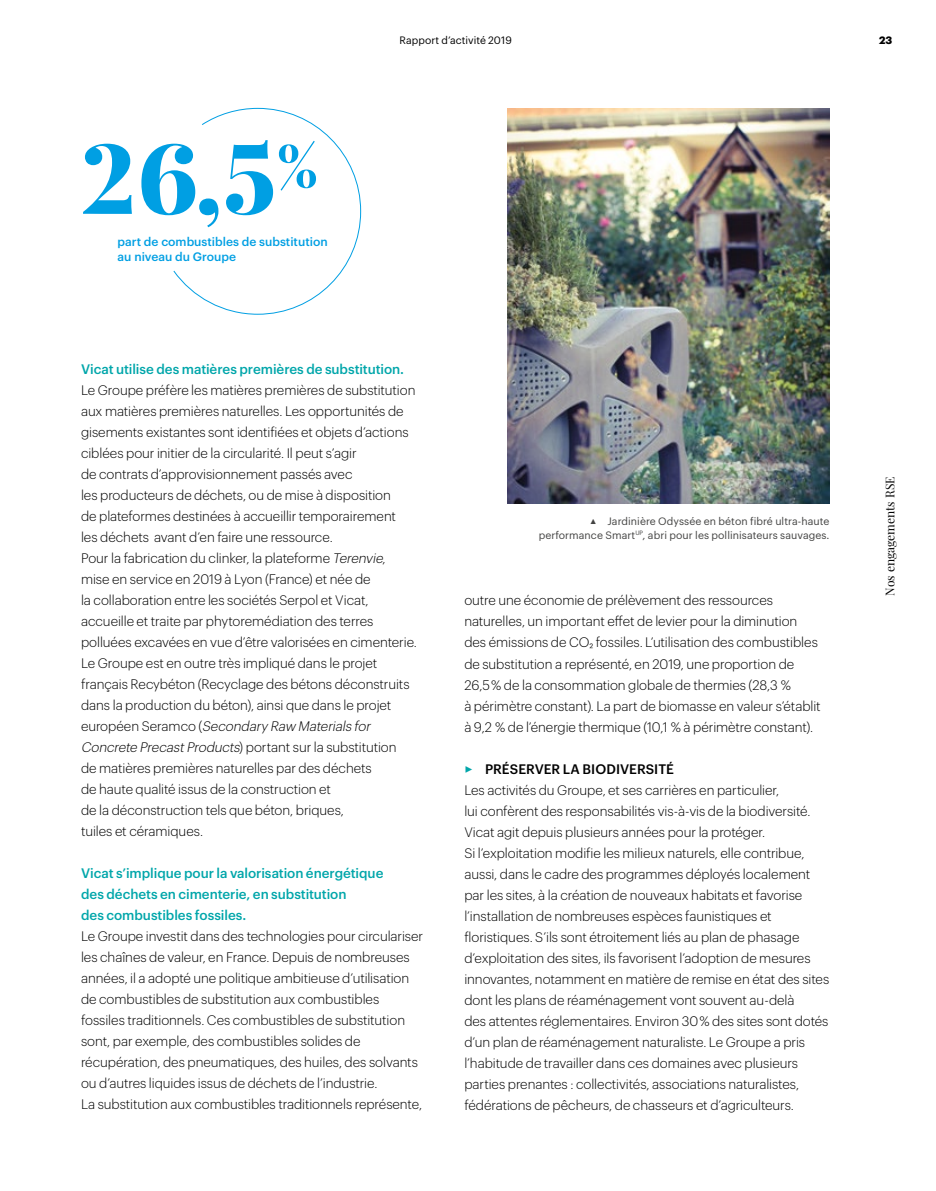
<style>
.page{position:relative;width:936px;height:1191px;background:#fff}
.page>*{position:absolute;margin:0;border:0;box-sizing:border-box;transform-origin:0 0}
.t1{font:900 97.2px "Playfair Display";color:#009fe3}
.t2{font:300 13.5px/21px "Graphik";letter-spacing:-.005em;color:#000}
.t3{font:500 13.5px/21px "Graphik";letter-spacing:-.005em;color:#00a6aa}
.t4{font:500 12px/14.4px "Graphik";color:#009fe3}
.t5{font:12px "Playfair Display";color:#000}
.t6{font:10.5px/13.5px "Graphik";letter-spacing:.005em;color:#434342;text-align:right}
.t7{font:10.5px "Graphik";letter-spacing:.005em;color:#000}
.t8{font:700 10.5px "Graphik";color:#000}
.s1{font-style:italic}
.s2{color:#00a6aa}
.s3{font-weight:500}
</style>
<div class="page">
<svg style="left:173px;top:108px;width:188px;height:207px"></svg>
<img style="left:507px;top:108px;width:322px;height:396px">
<h1 class="t1" style="left:81px;top:100px;width:238px">26,5<sup>%</sup></h1>
<p class="t4" style="left:118px;top:234px;width:211px">part de combustibles de substitution au niveau du Groupe</p>
<p class="t7" style="left:399px;top:32px;width:114px">Rapport d’activité 2019</p>
<p class="t8" style="left:879px;top:32px;width:15px">23</p>
<p class="t3" style="left:81px;top:357px;width:324px">Vicat utilise des matières premières de substitution.</p>
<p class="t2" style="left:81px;top:378px;width:337px">Le Groupe préfère les matières premières de substitution aux matières premières naturelles. Les opportunités de gisements existantes sont identifiées et objets d’actions ciblées pour initier de la circularité. Il peut s’agir<br>de contrats d’approvisionnement passés avec<br>les producteurs de déchets, ou de mise à disposition<br>de plateformes destinées à accueillir temporairement<br>les déchets avant d’en faire une ressource.<br>Pour la fabrication du clinker, la plateforme <span class="s1">Terenvie</span>, mise en service en 2019 à Lyon (France) et née de<br>la collaboration entre les sociétés Serpol et Vicat, accueille et traite par phytoremédiation des terres polluées excavées en vue d’être valorisées en cimenterie.<br>Le Groupe est en outre très impliqué dans le projet français Recybéton (Recyclage des bétons déconstruits dans la production du béton), ainsi que dans le projet<br>e u ro p é e n S e ra m c o (<span class="s1">Secondary Raw Materials for Concrete PrecastProducts</span>) p o r t a n t s u r l a s u b st i t u t i o n<br>de matières premières naturelles par des déchets<br>de haute qualité issus de la construction et<br>de la déconstruction tels que béton, briques,<br>tuiles et céramiques.</p>
<p class="t3" style="left:81px;top:861px;width:304px">Vicat s’implique pour la valorisation énergétique des déchets en cimenterie, en substitution<br>des combustibles fossiles.</p>
<p class="t2" style="left:81px;top:924px;width:344px">Le Groupe investit dans des technologies pour circulariser les chaînes de valeur, en France. Depuis de nombreuses années, il a adopté une politique ambitieuse d’utilisation de combustibles de substitution aux combustibles fossiles traditionnels. Ces combustibles de substitution sont, par exemple, des combustibles solides de récupération, des pneumatiques, des huiles, des solvants ou d’autres liquides issus de déchets de l’industrie.<br>La substitution aux combustibles traditionnels représente,</p>
<p class="t6" style="left:538px;top:513px;width:292px">Jardinière Odyssée en béton fibré ultra-haute<br>performance Smart<sup>UP</sup>, abri pour les pollinisateurs sauvages.</p>
<p class="t2" style="left:464px;top:589px;width:358px">outre une économie de prélèvement des ressources naturelles, un important effet de levier pour la diminution des émissions de CO2 fossiles. L’utilisation des combustibles de substitution a représenté, en 2019, une proportion de 26,5 % de la consommation globale de thermies (28,3 %<br>à périmètre constant). La part de biomasse en valeur s’établit à 9,2 % de l’énergie thermique (10,1 % à périmètre constant).</p>
<p class="t2" style="left:464px;top:757px;width:366px"><span class="s2">✓</span> <span class="s3">PRÉSERVER LA BIODIVERSITÉ<br></span>Les activités du Groupe, et ses carrières en particulier,<br>lui confèrent des responsabilités vis-à-vis de la biodiversité.<br>Vicat agit depuis plusieurs années pour la protéger.<br>Si l’exploitation modifie les milieux naturels, elle contribue, aussi, dans le cadre des programmes déployés localement par les sites, à la création de nouveaux habitats et favorise l’installation de nombreuses espèces faunistiques et floristiques. S’ils sont étroitement liés au plan de phasage d’exploitation des sites, ils favorisent l’adoption de mesures innovantes, notamment en matière de remise en état des sites dont les plans de réaménagement vont souvent au-delà<br>des attentes réglementaires. Environ 30 % des sites sont dotés d’un plan de réaménagement naturaliste. Le Groupe a pris l’habitude de travailler dans ces domaines avec plusieurs parties prenantes : collectivités, associations naturalistes, fédérations de pêcheurs, de chasseurs et d’agriculteurs.</p>
<p class="t5" style="left:880px;top:595px;width:120px;rotate:-90deg">Nos engagements RSE</p>
</div>
